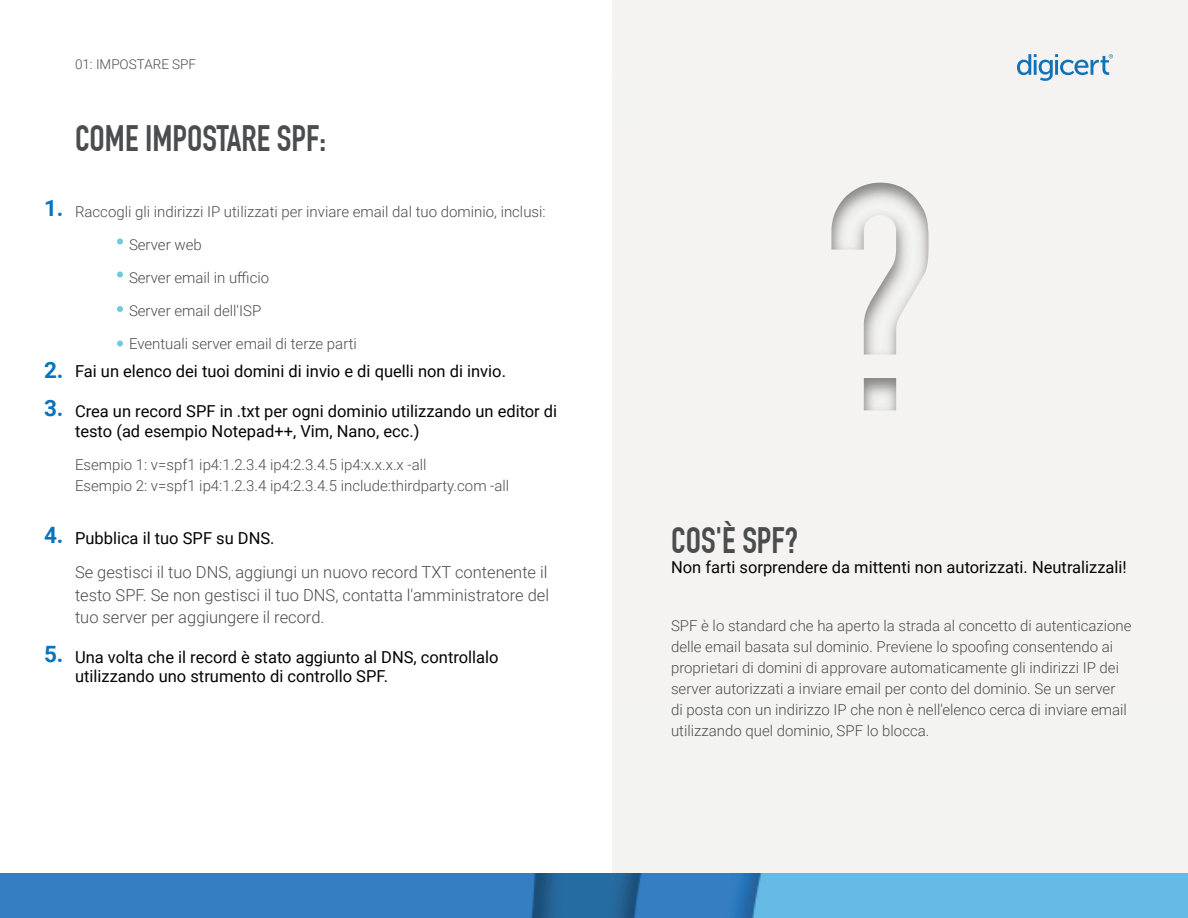
<style>
.page{position:relative;width:1188px;height:918px;background:#fff}
.page>*{position:absolute;margin:0;border:0;box-sizing:border-box;transform-origin:0 0}
.t1{font:700 36px "DIN Condensed";color:#4b4c4d}
.t2{font:700 22.5px/37.5px "Roboto";color:#0b73bb}
.t3{font:16.5px/19.8px "Roboto";color:#040503}
.t4{font:300 16.5px/22.5px "Roboto";color:#4b4c4d;text-align:justify}
.t5{font:300 15px/21px "Roboto";color:#4b4c4d}
.t6{font:300 13.5px "Roboto";color:#4b4c4d}
</style>
<div class="page">
<div style="left:613px;top:0;width:575px;height:918px;background:#f3f3f2"></div>
<svg style="left:831px;top:182px;width:98px;height:229px"></svg>
<svg style="left:1017px;top:54px;width:96px;height:27px"></svg>
<svg style="left:117px;top:238px;width:6px;height:6px"></svg>
<svg style="left:117px;top:272px;width:6px;height:6px"></svg>
<svg style="left:117px;top:306px;width:6px;height:6px"></svg>
<svg style="left:117px;top:340px;width:6px;height:6px"></svg>
<img style="left:0;top:873px;width:1188px;height:45px">
<p class="t6" style="left:75px;top:55px;width:123px">01: IMPOSTARE SPF</p>
<h1 class="t1" style="left:75px;top:117px;width:253px">COME IMPOSTARE SPF:</h1>
<h2 class="t2" style="left:44px;top:189px;width:21px">1.</h2>
<h2 class="t2" style="left:44px;top:351px;width:21px">2.<br>3.</h2>
<h2 class="t2" style="left:44px;top:516px;width:21px">4.</h2>
<h2 class="t2" style="left:44px;top:635px;width:21px">5.</h2>
<p class="t5" style="left:75px;top:200px;width:472px">Raccogli gli indirizzi IP utilizzati per inviare email dal tuo dominio, inclusi:</p>
<p class="t5" style="left:129px;top:233px;width:74px">Server web</p>
<p class="t5" style="left:129px;top:266px;width:142px">Server email in ufficio</p>
<p class="t5" style="left:129px;top:299px;width:134px">Server email dell'ISP</p>
<p class="t5" style="left:129px;top:332px;width:229px">Eventuali server email di terze parti</p>
<p class="t3" style="left:75px;top:361px;width:433px">Fai un elenco dei tuoi domini di invio e di quelli non di invio.</p>
<p class="t3" style="left:75px;top:401px;width:484px">Crea un record SPF in .txt per ogni dominio utilizzando un editor di testo (ad esempio Notepad++, Vim, Nano, ecc.)</p>
<p class="t5" style="left:75px;top:453px;width:436px">Esempio 1: v=spf1 ip4:1.2.3.4 ip4:2.3.4.5 ip4:x.x.x.x -all<br>Esempio 2: v=spf1 ip4:1.2.3.4 ip4:2.3.4.5 include:thirdparty.com -all</p>
<p class="t3" style="left:75px;top:527px;width:201px">Pubblica il tuo SPF su DNS.</p>
<p class="t4" style="left:75px;top:560px;width:476px">Se gestisci il tuo DNS, aggiungi un nuovo record TXT contenente il testo SPF. Se non gestisci il tuo DNS, contatta l'amministratore del tuo server per aggiungere il record.</p>
<p class="t3" style="left:75px;top:646px;width:425px">Una volta che il record è stato aggiunto al DNS, controllalo utilizzando uno strumento di controllo SPF.</p>
<h1 class="t1" style="left:671px;top:520px;width:129px">COS'È SPF?</h1>
<p class="t3" style="left:671px;top:557px;width:457px">Non farti sorprendere da mittenti non autorizzati. Neutralizzali!</p>
<p class="t5" style="left:671px;top:615px;width:462px">SPF è lo standard che ha aperto la strada al concetto di autenticazione delle email basata sul dominio. Previene lo spoofing consentendo ai proprietari di domini di approvare automaticamente gli indirizzi IP dei server autorizzati a inviare email per conto del dominio. Se un server<br>di posta con un indirizzo IP che non è nell'elenco cerca di inviare email utilizzando quel dominio, SPF lo blocca.</p>
</div>
